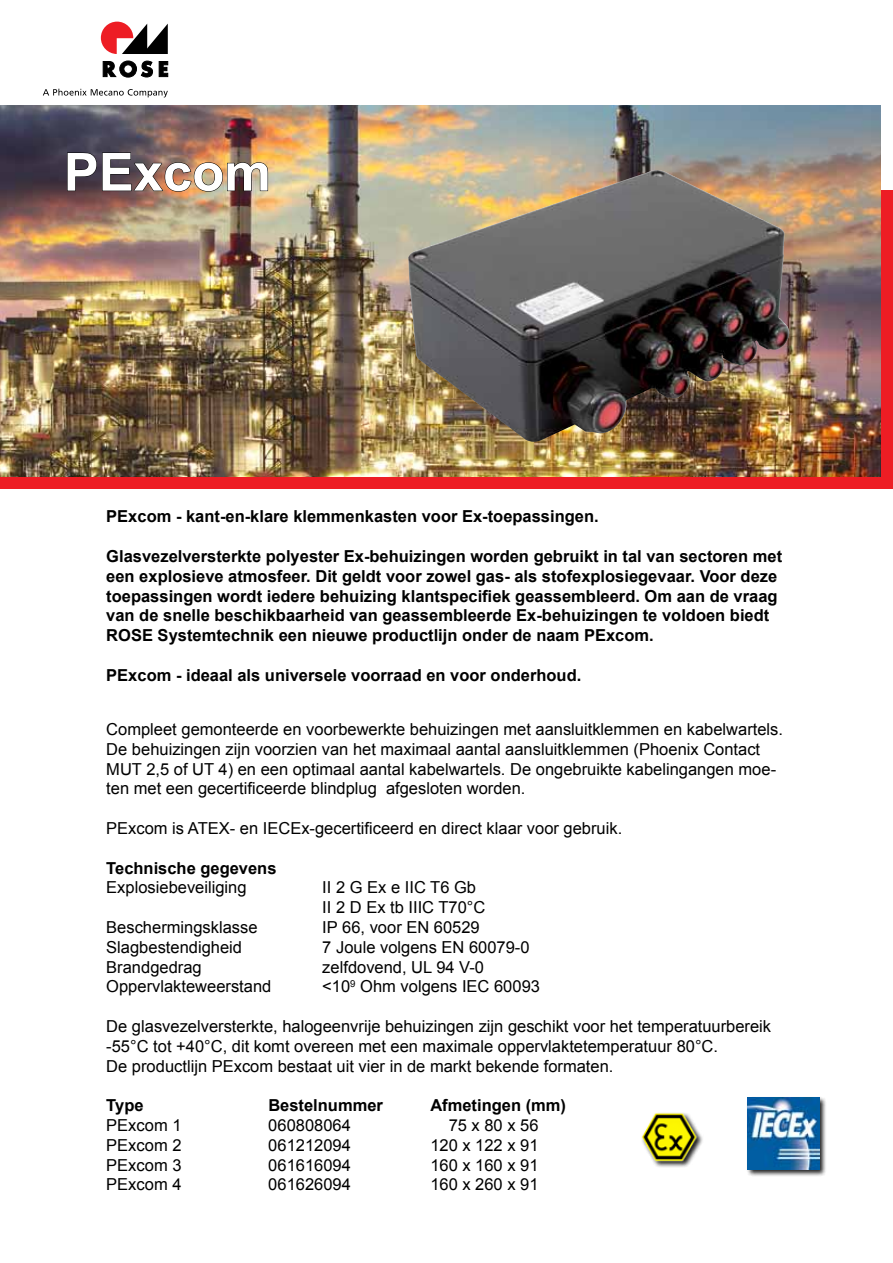
<style>
.page{position:relative;width:893px;height:1263px;background:#fff}
.page>*{position:absolute;margin:0;border:0;box-sizing:border-box;transform-origin:0 0}
.t1{font:700 52.5px "Arial";color:#fff}
.t2{font:16.5px/19.8px "Arial";color:#000}
.t3{font:700 16.5px/19.8px "Arial";color:#000}
</style>
<div class="page">
<div style="left:0;top:190px;width:893px;height:299px;background:#ed1d24"></div>
<img style="left:0;top:106px;width:880px;height:370px">
<svg style="left:122px;top:24px;width:46px;height:30px"></svg>
<svg style="left:103px;top:61px;width:50px;height:16px"></svg>
<svg style="left:159px;top:61px;width:9px;height:16px"></svg>
<svg style="left:101px;top:22px;width:32px;height:32px"></svg>
<svg style="left:43px;top:89px;width:125px;height:8px"></svg>
<img style="left:67px;top:152px;width:201px;height:40px">
<img style="left:408px;top:170px;width:381px;height:272px">
<img style="left:641px;top:1112px;width:62px;height:55px">
<div style="left:746px;top:1096px;width:80px;height:80px;background:#000;opacity:.9"></div>
<img style="left:748px;top:1098px;width:71px;height:71px">
<h1 class="t1" style="left:64px;top:135px;width:209px">PExcom</h1>
<p class="t3" style="left:106px;top:507px;width:494px">PExcom - kant-en-klare klemmenkasten voor Ex-toepassingen.</p>
<p class="t3" style="left:106px;top:546px;width:677px">Glasvezelversterkte polyester Ex-behuizingen worden gebruikt in tal van sectoren met een explosieve atmosfeer. Dit geldt voor zowel gas- als stofexplosiegevaar. Voor deze toepassingen wordt iedere behuizing klantspecifiek geassembleerd. Om aan de vraag van de snelle beschikbaarheid van geassembleerde Ex-behuizingen te voldoen biedt ROSE Systemtechnik een nieuwe productlijn onder de naam PExcom.</p>
<p class="t3" style="left:106px;top:665px;width:477px">PExcom - ideaal als universele voorraad en voor onderhoud.</p>
<p class="t2" style="left:106px;top:719px;width:678px">Compleet gemonteerde en voorbewerkte behuizingen met aansluitklemmen en kabelwartels.<br>De behuizingen zijn voorzien van het maximaal aantal aansluitklemmen (Phoenix Contact MUT 2,5 of UT 4) en een optimaal aantal kabelwartels. De ongebruikte kabelingangen moe&shy;ten met een gecertificeerde blindplug afgesloten worden.</p>
<p class="t2" style="left:106px;top:818px;width:517px">PExcom is ATEX- en IECEx-gecertificeerd en direct klaar voor gebruik.</p>
<p class="t3" style="left:106px;top:858px;width:172px">Technische gegevens</p>
<p class="t2" style="left:106px;top:877px;width:142px">Explosiebeveiliging</p>
<p class="t2" style="left:322px;top:877px;width:165px">II 2 G Ex e IIC T6 Gb<br>II 2 D Ex tb IIIC T70°C</p>
<p class="t2" style="left:106px;top:917px;width:153px">Beschermingsklasse</p>
<p class="t2" style="left:322px;top:917px;width:159px">IP 66, voor EN 60529</p>
<p class="t2" style="left:106px;top:937px;width:137px">Slagbestendigheid</p>
<p class="t2" style="left:322px;top:937px;width:209px">7 Joule volgens EN 60079-0</p>
<p class="t2" style="left:106px;top:957px;width:97px">Brandgedrag</p>
<p class="t2" style="left:322px;top:957px;width:163px">zelfdovend, UL 94 V-0</p>
<p class="t2" style="left:106px;top:976px;width:167px">Oppervlakteweerstand</p>
<p class="t2" style="left:322px;top:976px;width:219px">&lt;10<sup>9</sup> Ohm volgens IEC 60093</p>
<p class="t2" style="left:106px;top:1016px;width:666px">De glasvezelversterkte, halogeenvrije behuizingen zijn geschikt voor het temperatuurbereik -55°C tot +40°C, dit komt overeen met een maximale oppervlaktetemperatuur 80°C.<br>De productlijn PExcom bestaat uit vier in de markt bekende formaten.</p>
<p class="t3" style="left:106px;top:1096px;width:39px">Type</p>
<p class="t3" style="left:268px;top:1096px;width:116px">Bestelnummer</p>
<p class="t3" style="left:430px;top:1096px;width:137px">Afmetingen (mm)</p>
<p class="t2" style="left:106px;top:1115px;width:77px">PExcom 1</p>
<p class="t2" style="left:268px;top:1115px;width:84px">060808064</p>
<p class="t2" style="left:449px;top:1115px;width:91px">75 x 80 x 56</p>
<p class="t2" style="left:106px;top:1135px;width:77px">PExcom 2</p>
<p class="t2" style="left:268px;top:1135px;width:84px">061212094</p>
<p class="t2" style="left:430px;top:1135px;width:110px">120 x 122 x 91</p>
<p class="t2" style="left:106px;top:1155px;width:77px">PExcom 3</p>
<p class="t2" style="left:268px;top:1155px;width:84px">061616094</p>
<p class="t2" style="left:430px;top:1155px;width:110px">160 x 160 x 91</p>
<p class="t2" style="left:106px;top:1174px;width:77px">PExcom 4</p>
<p class="t2" style="left:268px;top:1174px;width:84px">061626094</p>
<p class="t2" style="left:430px;top:1174px;width:110px">160 x 260 x 91</p>
</div>
